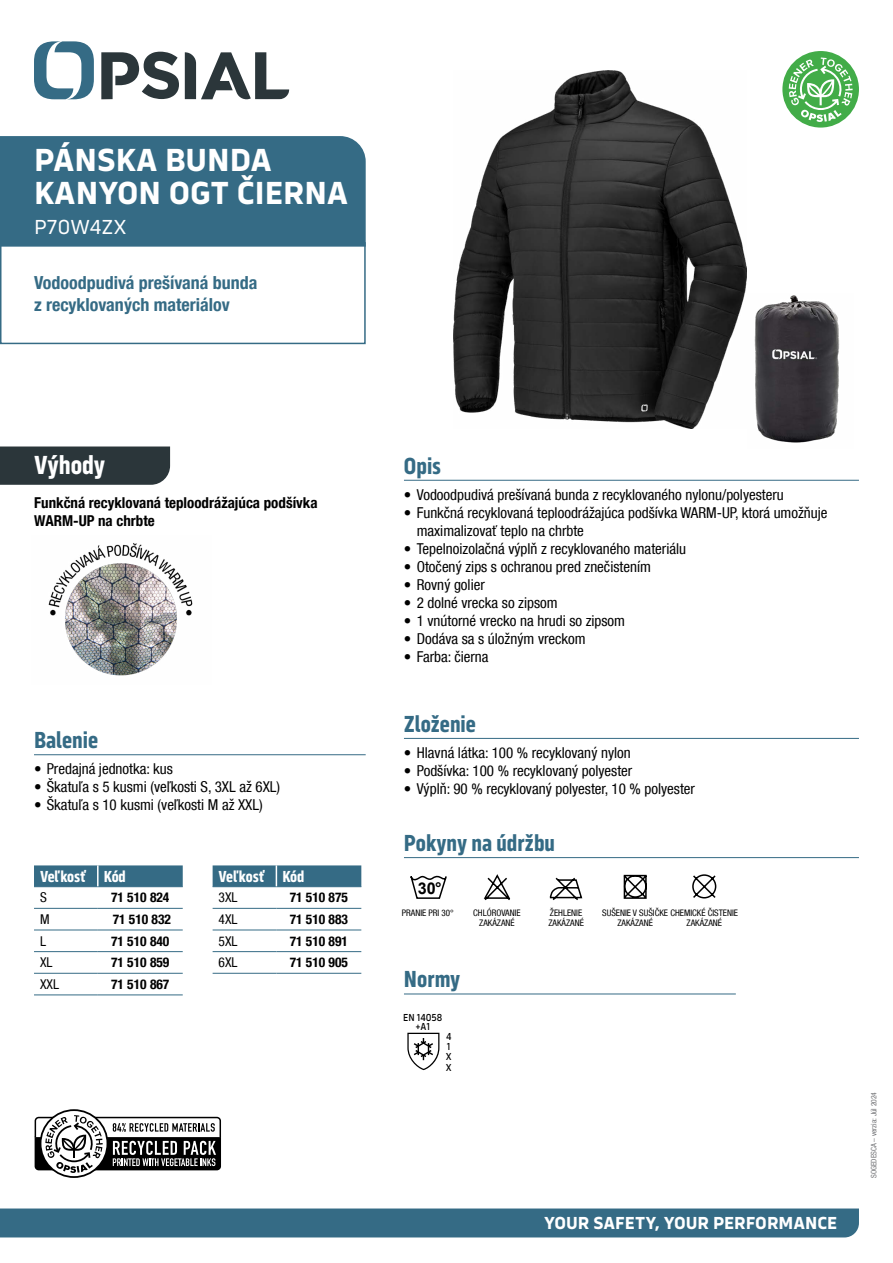
<style>
.page{position:relative;width:893px;height:1263px;background:#fff}
.page>*{position:absolute;margin:0;border:0;box-sizing:border-box;transform-origin:0 0}
.t1{font:700 33px/33px "Serca";color:#fff}
.t2{font:700 27px "Serca Condensed";letter-spacing:-.005em;color:#fff}
.t3{font:700 24px "Serca Condensed";color:#356b85}
.t4{font:21px "Serca";letter-spacing:-.01em;color:#fff}
.t5{font:700 condensed 18px/21.6px "Helvetica Neue LT Com";color:#356b85}
.t6{font:700 18px "Serca";color:#fff}
.t7{font:700 16.5px "Serca Condensed";color:#fff}
.t8{font:700 16.2px "Arial";color:#000}
.t9{font:condensed 15px/18px "Helvetica Neue LT Com";color:#000}
.t10{font:700 condensed 15px/18px "Helvetica Neue LT Com";color:#000}
.t11{font:700 condensed 13.5px "Helvetica Neue LT Com";color:#000}
.t12{font:condensed 13.5px "Helvetica Neue LT Com";color:#000}
.t13{font:500 10.5px/10.1px "Serca";color:#000;text-align:center;scale:.88 1}
.t14{font:condensed 9px/10.5px "Helvetica Neue LT Com";color:#000}
.t15{font:condensed 7.5px "Helvetica Neue LT Com";color:#6d6e71}
</style>
<div class="page">
<svg style="left:34px;top:41px;width:60px;height:58px"></svg>
<svg style="left:185px;top:52px;width:104px;height:48px"></svg>
<svg style="left:101px;top:52px;width:78px;height:47px"></svg>
<div style="left:0;top:1208px;width:859px;height:29px;background:#356b85"></div>
<hr style="left:34px;top:754px;width:332px;height:1px;background:#356b85">
<div style="left:34px;top:865px;width:149px;height:21px;background:#356b85"></div>
<hr style="left:34px;top:886px;width:64px;height:1px;background:#356b85">
<hr style="left:98px;top:886px;width:85px;height:1px;background:#356b85">
<hr style="left:34px;top:908px;width:64px;height:1px;background:#356b85">
<hr style="left:98px;top:908px;width:85px;height:1px;background:#356b85">
<hr style="left:34px;top:930px;width:64px;height:1px;background:#356b85">
<hr style="left:98px;top:930px;width:85px;height:1px;background:#356b85">
<hr style="left:34px;top:951px;width:64px;height:1px;background:#356b85">
<hr style="left:98px;top:951px;width:85px;height:1px;background:#356b85">
<hr style="left:34px;top:973px;width:64px;height:1px;background:#356b85">
<hr style="left:98px;top:973px;width:85px;height:1px;background:#356b85">
<hr style="left:34px;top:994px;width:64px;height:1px;background:#356b85">
<hr style="left:98px;top:994px;width:85px;height:1px;background:#356b85">
<hr style="left:97px;top:865px;width:2px;height:21px;background:#fff">
<hr style="left:213px;top:908px;width:63px;height:1px;background:#356b85">
<hr style="left:276px;top:908px;width:85px;height:1px;background:#356b85">
<hr style="left:213px;top:973px;width:63px;height:1px;background:#356b85">
<hr style="left:276px;top:973px;width:85px;height:1px;background:#356b85">
<svg style="left:213px;top:865px;width:148px;height:22px;background:#3b6f88"></svg>
<hr style="left:213px;top:930px;width:63px;height:1px;background:#356b85">
<hr style="left:276px;top:930px;width:85px;height:1px;background:#356b85">
<hr style="left:213px;top:951px;width:63px;height:1px;background:#356b85">
<hr style="left:276px;top:951px;width:85px;height:1px;background:#356b85">
<hr style="left:404px;top:480px;width:455px;height:1px;background:#356b85">
<hr style="left:404px;top:738px;width:455px;height:1px;background:#356b85">
<div style="left:0;top:446px;width:170px;height:39px;background:#2b363a"></div>
<div style="left:0;top:242px;width:366px;height:102px;border:2px solid #356b85"></div>
<div style="left:0;top:136px;width:366px;height:111px;background:#356b85"></div>
<img style="left:48px;top:543px;width:145px;height:133px">
<hr style="left:404px;top:857px;width:455px;height:1px;background:#356b85">
<svg style="left:410px;top:875px;width:37px;height:24px"></svg>
<svg style="left:623px;top:874px;width:24px;height:25px"></svg>
<svg style="left:692px;top:874px;width:25px;height:25px"></svg>
<svg style="left:549px;top:877px;width:34px;height:24px"></svg>
<svg style="left:483px;top:874px;width:28px;height:27px"></svg>
<img style="left:453px;top:70px;width:294px;height:358px">
<img style="left:754px;top:295px;width:86px;height:148px">
<div style="left:782px;top:51px;width:77px;height:77px;background:#42ac48;border-radius:50%"></div>
<svg style="left:789px;top:57px;width:64px;height:65px"></svg>
<svg style="left:34px;top:1109px;width:187px;height:69px"></svg>
<hr style="left:404px;top:993px;width:332px;height:1px;background:#356b85">
<svg style="left:407px;top:1033px;width:32px;height:37px"></svg>
<h1 class="t1" style="left:34px;top:143px;width:316px">PÁNSKA BUNDA<br>KANYON OGT ČIERNA</h1>
<h3 class="t4" style="left:34px;top:214px;width:94px">P70W4ZX</h3>
<p class="t5" style="left:34px;top:272px;width:225px">Vodoodpudivá prešívaná bunda z recyklovaných materiálov</p>
<h2 class="t2" style="left:34px;top:449px;width:73px">Výhody</h2>
<p class="t10" style="left:34px;top:494px;width:285px">Funkčná recyklovaná teploodrážajúca podšívka<br>WARM-UP na chrbte</p>
<h3 class="t3" style="left:34px;top:726px;width:66px">Balenie</h3>
<p class="t9" style="left:34px;top:760px;width:140px">• Predajná jednotka: kus</p>
<p class="t9" style="left:34px;top:778px;width:248px">• Škatuľa s 5 kusmi (veľkosti S, 3XL až 6XL)</p>
<p class="t9" style="left:34px;top:796px;width:230px">• Škatuľa s 10 kusmi (veľkosti M až XXL)</p>
<p class="t7" style="left:40px;top:867px;width:87px">Veľkosť Kód</p>
<p class="t12" style="left:40px;top:890px;width:8px">S</p>
<p class="t11" style="left:111px;top:889px;width:60px">71 510 824</p>
<p class="t12" style="left:40px;top:911px;width:11px">M</p>
<p class="t11" style="left:113px;top:911px;width:60px">71 510 832</p>
<p class="t12" style="left:40px;top:933px;width:7px">L</p>
<p class="t11" style="left:111px;top:933px;width:60px">71 510 840</p>
<p class="t12" style="left:40px;top:954px;width:14px">XL</p>
<p class="t11" style="left:111px;top:954px;width:60px">71 510 859</p>
<p class="t12" style="left:40px;top:976px;width:20px">XXL</p>
<p class="t11" style="left:111px;top:976px;width:60px">71 510 867</p>
<p class="t7" style="left:219px;top:867px;width:87px">Veľkosť Kód</p>
<p class="t12" style="left:219px;top:890px;width:20px">3XL</p>
<p class="t11" style="left:290px;top:889px;width:60px">71 510 875</p>
<p class="t12" style="left:219px;top:911px;width:20px">4XL</p>
<p class="t11" style="left:290px;top:911px;width:60px">71 510 883</p>
<p class="t12" style="left:219px;top:933px;width:20px">5XL</p>
<p class="t11" style="left:290px;top:933px;width:60px">71 510 891</p>
<p class="t12" style="left:219px;top:954px;width:20px">6XL</p>
<p class="t11" style="left:290px;top:954px;width:60px">71 510 905</p>
<h3 class="t3" style="left:404px;top:452px;width:39px">Opis</h3>
<p class="t9" style="left:404px;top:485px;width:381px">• Vodoodpudivá prešívaná bunda z recyklovaného nylonu/polyesteru</p>
<p class="t9" style="left:417px;top:503px;width:412px;text-indent:-13px">• Funkčná recyklovaná teploodrážajúca podšívka WARM-UP, ktorá umožňuje maximalizovať teplo na chrbte</p>
<p class="t9" style="left:404px;top:539px;width:284px">• Tepelnoizolačná výplň z recyklovaného materiálu</p>
<p class="t9" style="left:404px;top:557px;width:248px">• Otočený zips s ochranou pred znečistením</p>
<p class="t9" style="left:404px;top:575px;width:82px">• Rovný golier</p>
<p class="t9" style="left:404px;top:593px;width:155px">• 2 dolné vrecka so zipsom</p>
<p class="t9" style="left:404px;top:611px;width:223px">• 1 vnútorné vrecko na hrudi so zipsom</p>
<p class="t9" style="left:404px;top:629px;width:183px">• Dodáva sa s úložným vreckom</p>
<p class="t9" style="left:404px;top:647px;width:86px">• Farba: čierna</p>
<h3 class="t3" style="left:404px;top:710px;width:74px">Zloženie</h3>
<p class="t9" style="left:404px;top:743px;width:228px">• Hlavná látka: 100 % recyklovaný nylon</p>
<p class="t9" style="left:404px;top:761px;width:230px">• Podšívka: 100 % recyklovaný polyester</p>
<p class="t9" style="left:404px;top:779px;width:293px">• Výplň: 90 % recyklovaný polyester, 10 % polyester</p>
<h3 class="t3" style="left:404px;top:829px;width:153px">Pokyny na údržbu</h3>
<p class="t8" style="left:418px;top:877px;width:25px">30°</p>
<p class="t14" style="left:402px;top:907px;width:53px">PRANIE PRI 30°</p>
<p class="t14" style="left:548px;top:907px;width:37px">ŽEHLENIE<br>ZAKÁZANÉ</p>
<p class="t14" style="left:473px;top:907px;width:49px;text-align:center">CHLÓROVANIE<br>ZAKÁZANÉ</p>
<p class="t14" style="left:617px;top:907px;width:122px;text-indent:-15px">SUŠENIE V SUŠIČKE CHEMICKÉ ČISTENIE<br>ZAKÁZANÉ</p>
<p class="t14" style="left:686px;top:918px;width:37px">ZAKÁZANÉ</p>
<h3 class="t3" style="left:404px;top:965px;width:58px">Normy</h3>
<p class="t13" style="left:403px;top:1012px;width:46px;line-height:9px">EN 14058 +A1</p>
<p class="t13" style="left:446px;top:1032px;width:8px;text-align:justify">4<br>1<br>X X</p>
<p class="t6" style="left:544px;top:1212px;width:295px">YOUR SAFETY, YOUR PERFORMANCE</p>
<p class="t15" style="left:869px;top:1178px;width:87px;rotate:-90deg">SOGEDESCA – verzia: Júl 2024</p>
</div>
